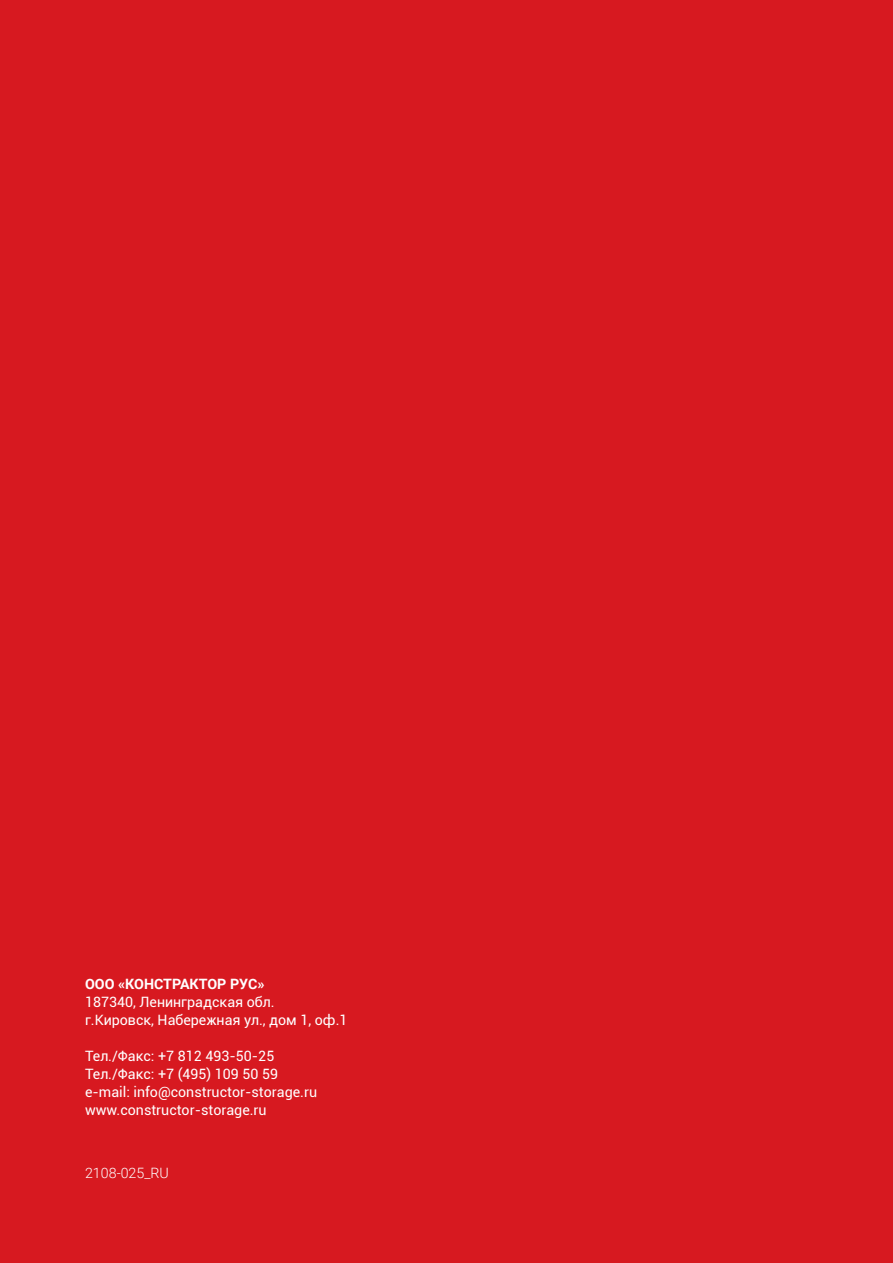
<style>
.page{position:relative;width:893px;height:1263px;background:#d71920}
.page>*{position:absolute;margin:0;border:0;box-sizing:border-box;transform-origin:0 0}
.t1{font:14.25px/18px "Roboto";color:#fff}
.t2{font:700 14.25px "Roboto";color:#fff}
.t3{font:300 14.25px "Roboto";color:#fff}
</style>
<div class="page">
<p class="t2" style="left:85px;top:974px;width:181px">ООО «КОНСТРАКТОР РУС»</p>
<p class="t1" style="left:85px;top:992px;width:264px">187340, Ленинградская обл.<br>г.Кировск, Набережная ул., дом 1, оф.1</p>
<p class="t1" style="left:85px;top:1046px;width:234px">Тел./Факс: +7 812 493-50-25<br>Тел./Факс: +7 (495) 109 50 59 е-mail: info@constructor-storage.ru www.constructor-storage.ru</p>
<p class="t3" style="left:85px;top:1163px;width:85px">2108-025_RU</p>
</div>
